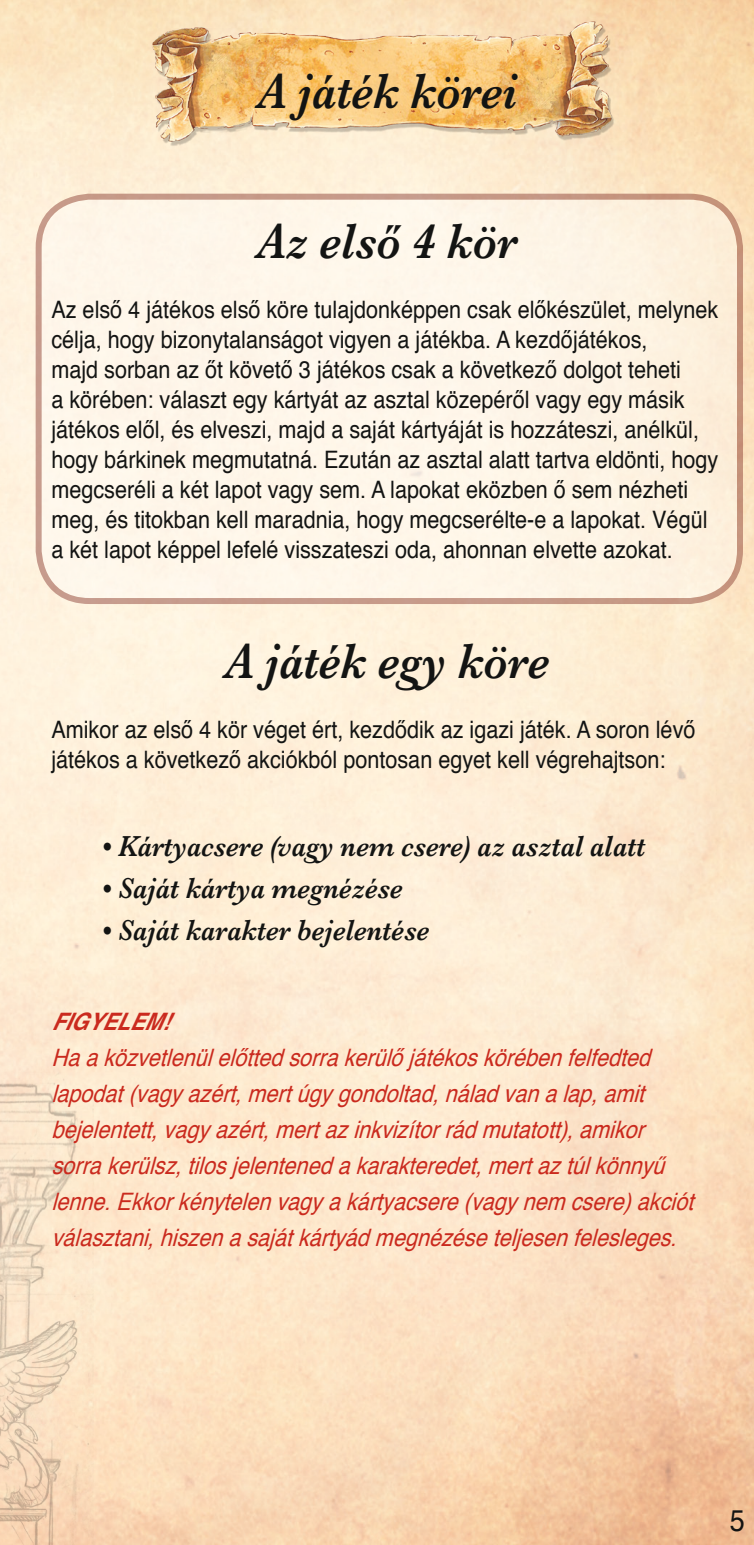
<style>
.page{position:relative;width:754px;height:1545px;background:#fff}
.page>*{position:absolute;margin:0;border:0;box-sizing:border-box;transform-origin:0 0}
.gros_titre{font:italic 600 51px "Baskerville";color:#131413;scale:.9 1}
.sous_titre{font:italic 600 30px "Baskerville";color:#131413;scale:.9 1}
.t1{font:30px "Helvetica";color:#131413;scale:.9 1}
.courant{font:24px/30px "Helvetica";color:#131413;scale:.9 1}
.italique_attention{font:italic 24px/36px "Helvetica";color:#ca2a1e;scale:.9 1}
.italique_attention-2{font:italic 700 24px "Helvetica";color:#ca2a1e;scale:.9 1}
</style>
<div class="page">
<img style="left:147px;top:11px;width:468px;height:137px">
<img style="left:0;top:934px;width:119px;height:610px">
<div style="left:39px;top:197px;width:700px;height:404px;background:linear-gradient(to right,#fff8ed,#fdf2e1);border-radius:51px"></div>
<div style="left:36px;top:194px;width:706px;height:410px;border:6px solid #721710;border-radius:51px"></div>
<p class="gros_titre" style="left:258px;top:57px;width:289px">A játék körei</p>
<p class="gros_titre" style="left:257px;top:207px;width:290px">Az első 4 kör</p>
<p class="courant" style="left:51px;top:295px;width:742px">Az első 4 játékos első köre tulajdonképpen csak előkészület, melynek célja, hogy bizonytalanságot vigyen a játékba. A kezdőjátékos,<br>majd sorban az őt követő 3 játékos csak a következő dolgot teheti<br>a körében: választ egy kártyát az asztal közepéről vagy egy másik játékos elől, és elveszi, majd a saját kártyáját is hozzáteszi, anélkül, hogy bárkinek megmutatná. Ezután az asztal alatt tartva eldönti, hogy megcseréli a két lapot vagy sem. A lapokat eközben ő sem nézheti meg, és titokban kell maradnia, hogy megcserélte-e a lapokat. Végül a két lapot képpel lefelé visszateszi oda, ahonnan elvette azokat.</p>
<p class="gros_titre" style="left:225px;top:627px;width:362px">A játék egy köre</p>
<p class="courant" style="left:51px;top:715px;width:716px">Amikor az első 4 kör véget ért, kezdődik az igazi játék. A soron lévő játékos a következő akciókból pontosan egyet kell végrehajtson:</p>
<p class="sous_titre" style="left:102px;top:825px;width:604px">• Kártyacsere (vagy nem csere) az asztal alatt</p>
<p class="sous_titre" style="left:102px;top:867px;width:335px">• Saját kártya megnézése</p>
<p class="sous_titre" style="left:102px;top:909px;width:364px">• Saját karakter bejelentése</p>
<p class="italique_attention-2" style="left:51px;top:1001px;width:144px">FIGYELEM!</p>
<p class="italique_attention" style="left:51px;top:1040px;width:725px">Haaközvetlenülelőttedsorrakerülőjátékoskörébenfelfedted lapodat(vagyazért,mertúgygondoltad,náladvanalap,amit bejelentett,vagyazért,mertazinkvizítorrádmutatott),amikor sorrakerülsz,tilosjelentenedakarakteredet,mertaztúlkönnyű lenne.Ekkorkénytelenvagyakártyacsere(vagynemcsere)akciót választani,hiszenasajátkártyádmegnézéseteljesenfelesleges.</p>
<p class="t1" style="left:729px;top:1497px;width:18px">5</p>
</div>
